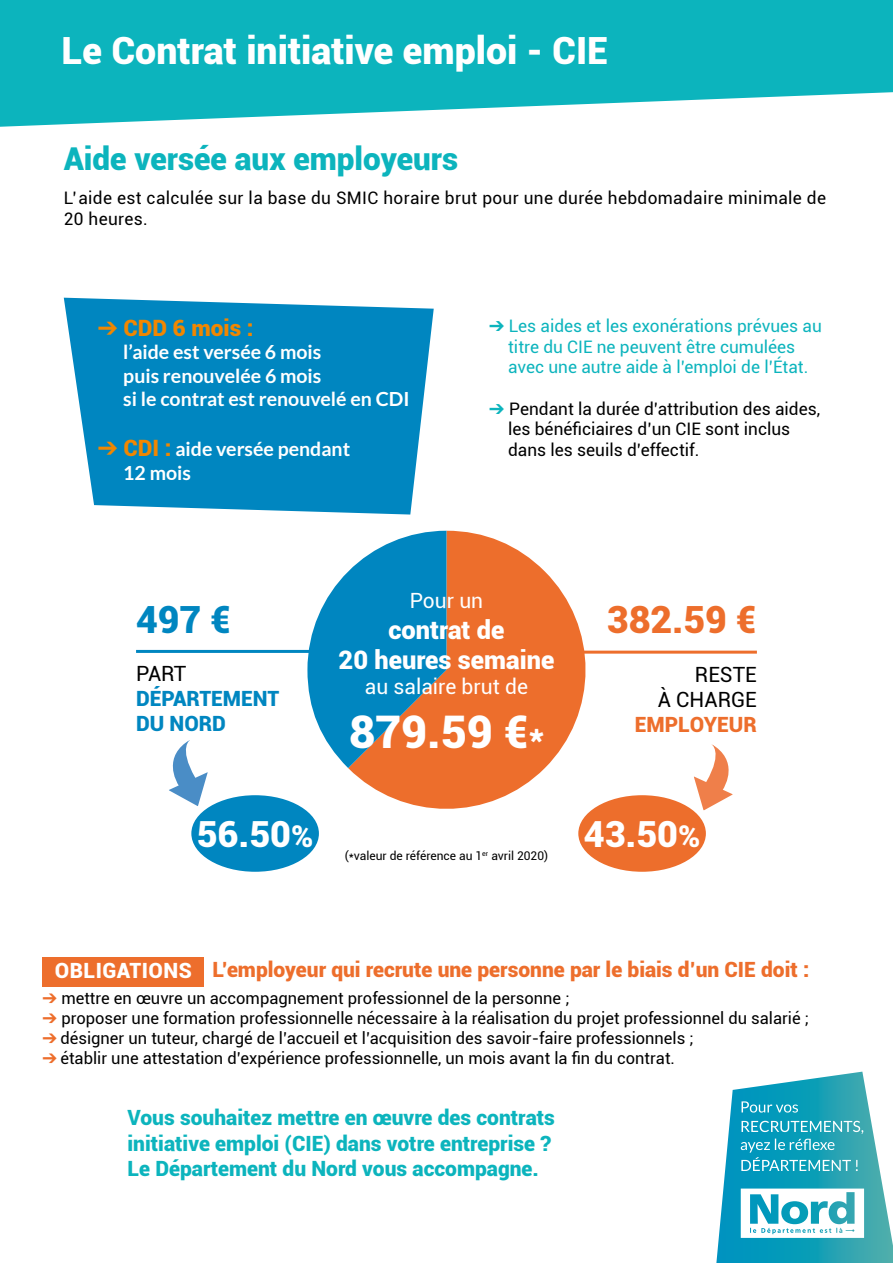
<style>
.page{position:relative;width:893px;height:1263px;background:#fff}
.page>*{position:absolute;margin:0;border:0;box-sizing:border-box;transform-origin:0 0}
.t1{font:900 45px "Roboto";color:#fff}
.t2{font:900 37.5px "Roboto";color:#fff}
.t3{font:900 37.5px "Roboto";color:#ed6e2c}
.t4{font:900 37.5px "Roboto";color:#0086c0}
.t5{font:900 36px "Roboto";color:#fff}
.t6{font:900 31.5px "Roboto";color:#0cb4bd}
.t7{font:900 25.5px/30.6px "Roboto";color:#fff;text-align:center}
.t8{font:900 22.5px "Roboto";color:#f18700}
.t9{font:900 21px/25.2px "Roboto";color:#0cb4bd}
.t10{font:900 21px "Roboto";color:#ed6e2c}
.t11{font:21px "Roboto";color:#fff}
.t12{font:900 21px/25.2px "Roboto";color:#0086c0}
.t13{font:21px/25.2px "Roboto";color:#000;text-align:right}
.t14{font:900 21px "Roboto";letter-spacing:.02em;color:#fff}
.t15{font:700 19.5px/23.4px "Lato";color:#fff}
.t16{font:17.25px/20.7px "Roboto";color:#0cb4bd;text-align:center}
.t17{font:17.25px/20.7px "Roboto";color:#000}
.t18{font:17.25px/20.7px "Roboto";letter-spacing:.02em;color:#000}
.t19{font:16.5px "Roboto";color:#000}
.t20{font:12px "Roboto";color:#000}
.s1{color:#f18700}
.s2{font-family:"Roboto";font-weight:900;font-size:22.5px;color:#f18700}
.s3{color:#0cb4bd}
.s4{font-size:36px}
.s5{font-size:30px}
.s6{color:#ed6e2c}
</style>
<div class="page">
<svg style="left:348px;top:531px;width:237px;height:278px;fill:#ed6e2c"></svg>
<svg style="left:307px;top:531px;width:139px;height:237px"></svg>
<hr style="left:574px;top:651px;width:183px;height:3px;background:#ed6e2c">
<hr style="left:136px;top:650px;width:183px;height:3px;background:#0086c0">
<div style="left:191px;top:795px;width:128px;height:77px;background:#0086c0;border-radius:50%"></div>
<div style="left:578px;top:795px;width:128px;height:77px;background:#ed6e2c;border-radius:50%"></div>
<svg style="left:169px;top:740px;width:39px;height:66px"></svg>
<svg style="left:694px;top:744px;width:39px;height:66px"></svg>
<svg style="left:64px;top:298px;width:370px;height:216px;background:#1c93c7"></svg>
<svg style="left:0;top:0;width:893px;height:127px;background:#2dbec6"></svg>
<div style="left:43px;top:957px;width:161px;height:29px;background:#ed6e2c"></div>
<svg style="left:716px;top:1071px;width:177px;height:192px"></svg>
<h2 class="t2" style="left:61px;top:24px;width:548px">Le Contrat initiative emploi - CIE</h2>
<h3 class="t6" style="left:64px;top:136px;width:396px">Aide versée aux employeurs</h3>
<p class="t18" style="left:64px;top:187px;width:764px">L’aide est calculée sur la base du SMIC horaire brut pour une durée hebdomadaire minimale de<br>20 heures.</p>
<h3 class="t8" style="left:98px;top:312px;width:157px">➔ CDD 6 mois :</h3>
<p class="t15" style="left:123px;top:340px;width:288px">l’aide est versée 6 mois<br>puis renouvelée 6 mois<br>si le contrat est renouvelé en CDI</p>
<p class="t15" style="left:123px;top:437px;width:228px;text-indent:-26px"><span class="s1">➔</span> <span class="s2">CDI :</span> aide versée pendant<br>12 mois</p>
<p class="t16" style="left:489px;top:315px;width:334px">➔ Les aides et les exonérations prévues au titre du CIE ne peuvent être cumulées<br>avec une autre aide à l’emploi de l’État.</p>
<p class="t17" style="left:508px;top:398px;width:314px;text-indent:-19px"><span class="s3">➔</span> Pendant la durée d’attribution des aides, les bénéficiaires d’un CIE sont inclus dans les seuils d’effectif.</p>
<h2 class="t4" style="left:136px;top:593px;width:97px">497 €</h2>
<p class="t13" style="left:136px;top:660px;width:52px">PART</p>
<p class="t12" style="left:136px;top:685px;width:145px">DÉPARTEMENT<br>DU NORD</p>
<p class="t11" style="left:410px;top:586px;width:75px">Pour un</p>
<h3 class="t7" style="left:339px;top:613px;width:217px">contrat de<br>20 heures semaine</h3>
<p class="t11" style="left:365px;top:672px;width:165px">au salaire brut de</p>
<h1 class="t1" style="left:349px;top:700px;width:196px">879.59 €<span class="s4">*</span></h1>
<h2 class="t3" style="left:607px;top:593px;width:151px">382.59 €</h2>
<p class="t13" style="left:658px;top:661px;width:101px">RESTE<br>À CHARGE</p>
<p class="t10" style="left:635px;top:710px;width:123px">EMPLOYEUR</p>
<h3 class="t5" style="left:197px;top:809px;width:118px">56.50<span class="s5">%</span></h3>
<h3 class="t5" style="left:584px;top:809px;width:118px">43.50<span class="s5">%</span></h3>
<p class="t20" style="left:345px;top:847px;width:205px">(*valeur de référence au 1<sup>er</sup> avril 2020)</p>
<p class="t10" style="left:213px;top:954px;width:598px">L’employeur qui recrute une personne par le biais d’un CIE doit :</p>
<p class="t19" style="left:43px;top:987px;width:529px"><span class="s6">➔</span> mettre en œuvre un accompagnement professionnel de la personne ;</p>
<p class="t19" style="left:43px;top:1006px;width:768px"><span class="s6">➔</span> proposer une formation professionnelle nécessaire à la réalisation du projet professionnel du salarié ;</p>
<p class="t19" style="left:43px;top:1026px;width:653px"><span class="s6">➔</span> désigner un tuteur, chargé de l’accueil et l’acquisition des savoir-faire professionnels ;</p>
<p class="t19" style="left:43px;top:1046px;width:634px"><span class="s6">➔</span> établir une attestation d’expérience professionnelle, un mois avant la fin du contrat.</p>
<p class="t14" style="left:55px;top:956px;width:138px">OBLIGATIONS</p>
<p class="t9" style="left:128px;top:1104px;width:429px">Vous souhaitez mettre en œuvre des contrats initiative emploi (CIE) dans votre entreprise ?<br>Le Département du Nord vous accompagne.</p>
</div>
